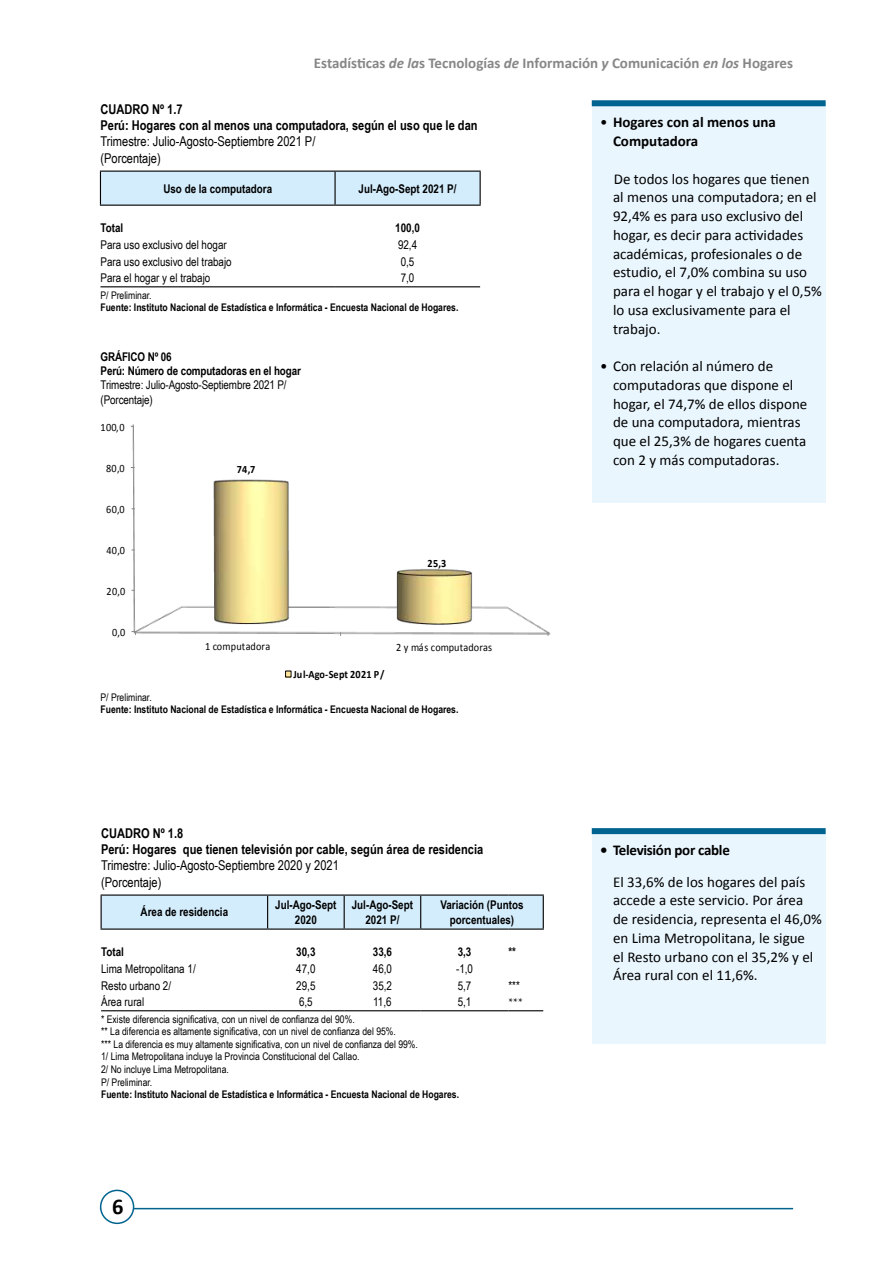
<style>
.page{position:relative;width:893px;height:1263px;background:#fff}
.page>*{position:absolute;margin:0;border:0;box-sizing:border-box;transform-origin:0 0}
.t1{font:700 22.5px "Calibri";color:#000}
.t2{font:15px/18.8px "Calibri";color:#000}
.t3{font:700 15px "Calibri";color:#878787}
.t4{font:700 15px/18.8px "Calibri";color:#000}
.t5{font:700 15px "Calibri";letter-spacing:-.02em;color:#000}
.t6{font:700 13.5px/16.2px "Arial Narrow";color:#000}
.t7{font:13.5px/16.2px "Arial Narrow";color:#000}
.t8{font:12px/14.4px "Arial Narrow";color:#000}
.t9{font:700 12px/14.4px "Arial Narrow";color:#000;text-align:center}
.t10{font:12px "Minion Pro";color:#000}
.t11{font:11.1px "Calibri";letter-spacing:.015em;color:#000;scale:.92 1}
.t12{font:700 11.1px "Calibri";letter-spacing:.03em;color:#000;scale:.92 1}
.t13{font:10.5px/12.6px "Arial Narrow";color:#000}
.t14{font:700 10.5px "Arial Narrow";color:#000}
.t15{font:9.45px "Arial Narrow";color:#000;scale:.92 1}
.s1{font-style:italic}
.s2{font-weight:400}
</style>
<div class="page">
<hr style="left:100px;top:1208px;width:693px;height:1px;background:#01638f">
<div style="left:101px;top:1190px;width:33px;height:33px;background:#fff;border-radius:50%"></div>
<div style="left:100px;top:1190px;width:34px;height:34px;border:2px solid #01638f;border-radius:50%"></div>
<div style="left:592px;top:103px;width:234px;height:400px;background:#eaf6fe"></div>
<div style="left:592px;top:100px;width:234px;height:6px;background:#01638f"></div>
<div style="left:592px;top:831px;width:234px;height:213px;background:#eaf6fe"></div>
<div style="left:592px;top:828px;width:234px;height:6px;background:#01638f"></div>
<img style="left:130px;top:424px;width:421px;height:212px">
<svg style="left:132px;top:631px;width:4px;height:4px"></svg>
<svg style="left:285px;top:671px;width:6px;height:6px"></svg>
<div style="left:102px;top:896px;width:441px;height:32px;background:#d4edfc"></div>
<hr style="left:101px;top:896px;width:1px;height:32px;background:#000">
<hr style="left:267px;top:896px;width:1px;height:32px;background:#000">
<hr style="left:344px;top:896px;width:1px;height:32px;background:#000">
<hr style="left:420px;top:896px;width:1px;height:32px;background:#000">
<hr style="left:101px;top:894px;width:167px;height:2px;background:#000">
<hr style="left:268px;top:894px;width:76px;height:2px;background:#000">
<hr style="left:344px;top:894px;width:77px;height:2px;background:#000">
<hr style="left:421px;top:894px;width:87px;height:2px;background:#000">
<hr style="left:508px;top:894px;width:36px;height:2px;background:#000">
<hr style="left:543px;top:896px;width:1px;height:32px;background:#000">
<hr style="left:101px;top:928px;width:167px;height:2px;background:#000">
<hr style="left:268px;top:928px;width:76px;height:2px;background:#000">
<hr style="left:344px;top:928px;width:77px;height:2px;background:#000">
<hr style="left:421px;top:928px;width:87px;height:2px;background:#000">
<hr style="left:508px;top:928px;width:36px;height:2px;background:#000">
<hr style="left:101px;top:1010px;width:167px;height:1px;background:#000">
<hr style="left:268px;top:1010px;width:76px;height:1px;background:#000">
<hr style="left:344px;top:1010px;width:77px;height:1px;background:#000">
<hr style="left:421px;top:1010px;width:87px;height:1px;background:#000">
<hr style="left:508px;top:1010px;width:35px;height:1px;background:#000">
<div style="left:101px;top:172px;width:379px;height:33px;background:#d4edfc"></div>
<hr style="left:100px;top:172px;width:1px;height:33px;background:#000">
<hr style="left:334px;top:172px;width:2px;height:33px;background:#000">
<hr style="left:480px;top:172px;width:1px;height:33px;background:#000">
<hr style="left:100px;top:171px;width:235px;height:1px;background:#000">
<hr style="left:335px;top:171px;width:146px;height:1px;background:#000">
<hr style="left:100px;top:205px;width:235px;height:1px;background:#000">
<hr style="left:335px;top:205px;width:146px;height:1px;background:#000">
<hr style="left:100px;top:286px;width:235px;height:1px;background:#000">
<hr style="left:335px;top:286px;width:145px;height:1px;background:#000">
<p class="t3" style="left:314px;top:53px;width:481px">Estadísticas <span class="s1">de la</span>s Tecnologías <span class="s1">de</span> Información <span class="s1">y</span> Comunicación <span class="s1">en los</span> Hogares</p>
<p class="t6" style="left:100px;top:100px;width:379px">CUADRO Nº 1.7<br>Perú: Hogares con al menos una computadora, según el uso que le dan</p>
<p class="t7" style="left:100px;top:133px;width:216px">Trimestre: Julio-Agosto-Septiembre 2021 P/ (Porcentaje)</p>
<p class="t9" style="left:163px;top:180px;width:110px">Uso de la computadora</p>
<p class="t9" style="left:359px;top:180px;width:99px">Jul-Ago-Sept 2021 P/</p>
<p class="t9" style="left:100px;top:220px;width:24px">Total</p>
<p class="t9" style="left:395px;top:220px;width:26px">100,0</p>
<p class="t8" style="left:100px;top:237px;width:128px">Para uso exclusivo del hogar</p>
<p class="t8" style="left:398px;top:237px;width:21px">92,4</p>
<p class="t8" style="left:100px;top:254px;width:133px">Para uso exclusivo del trabajo</p>
<p class="t8" style="left:401px;top:254px;width:15px">0,5</p>
<p class="t8" style="left:100px;top:270px;width:111px">Para el hogar y el trabajo</p>
<p class="t8" style="left:401px;top:270px;width:15px">7,0</p>
<p class="t13" style="left:100px;top:288px;width:53px">P/ Preliminar.</p>
<p class="t14" style="left:100px;top:300px;width:359px">Fuente: Instituto Nacional de Estadística e Informática - Encuesta Nacional de Hogares.</p>
<p class="t9" style="left:101px;top:349px;width:202px;text-align:left">GRÁFICO Nº 06<br>Perú: Número de computadoras en el hogar</p>
<p class="t8" style="left:101px;top:378px;width:188px">Trimestre: Julio-Agosto-Septiembre 2021 P/ (Porcentaje)</p>
<p class="t11" style="left:101px;top:420px;width:28px">100,0</p>
<p class="t11" style="left:106px;top:461px;width:22px">80,0</p>
<p class="t11" style="left:106px;top:502px;width:22px">60,0</p>
<p class="t11" style="left:106px;top:543px;width:22px">40,0</p>
<p class="t11" style="left:107px;top:584px;width:22px">20,0</p>
<p class="t11" style="left:112px;top:625px;width:16px">0,0</p>
<p class="t12" style="left:237px;top:462px;width:22px">74,7</p>
<p class="t12" style="left:428px;top:556px;width:22px">25,3</p>
<p class="t11" style="left:205px;top:639px;width:73px">1 computadora</p>
<p class="t11" style="left:396px;top:640px;width:106px">2 y más computadoras</p>
<p class="t12" style="left:294px;top:667px;width:100px">Jul-Ago-Sept 2021 P/</p>
<p class="t13" style="left:101px;top:690px;width:53px">P/ Preliminar.</p>
<p class="t14" style="left:101px;top:701px;width:359px">Fuente: Instituto Nacional de Estadística e Informática - Encuesta Nacional de Hogares.</p>
<p class="t15" style="left:82px;top:702px;width:49px">P/ Preliminar.</p>
<p class="t6" style="left:101px;top:824px;width:384px">CUADRO Nº 1.8<br>Perú: Hogares que tienen televisión por cable, según área de residencia</p>
<p class="t7" style="left:101px;top:857px;width:239px">Trimestre: Julio-Agosto-Septiembre 2020 y 2021 (Porcentaje)</p>
<p class="t9" style="left:141px;top:904px;width:89px">Área de residencia</p>
<p class="t9" style="left:275px;top:897px;width:63px">Jul-Ago-Sept<br>2020</p>
<p class="t9" style="left:352px;top:897px;width:63px">Jul-Ago-Sept<br>2021 P/</p>
<p class="t9" style="left:440px;top:897px;width:85px">Variación (Puntos porcentuales)</p>
<p class="t9" style="left:101px;top:943px;width:24px">Total</p>
<p class="t9" style="left:296px;top:943px;width:21px">30,3</p>
<p class="t9" style="left:373px;top:943px;width:21px">33,6</p>
<p class="t9" style="left:458px;top:943px;width:15px">3,3</p>
<p class="t9" style="left:508px;top:943px;width:9px">**</p>
<p class="t8" style="left:101px;top:961px;width:96px">Lima Metropolitana 1/</p>
<p class="t8" style="left:296px;top:961px;width:21px">47,0</p>
<p class="t8" style="left:373px;top:961px;width:21px">46,0</p>
<p class="t8" style="left:456px;top:961px;width:18px">-1,0</p>
<p class="t8" style="left:101px;top:978px;width:72px">Resto urbano 2/</p>
<p class="t8" style="left:296px;top:978px;width:21px">29,5</p>
<p class="t8" style="left:373px;top:978px;width:21px">35,2</p>
<p class="t8" style="left:458px;top:978px;width:15px">5,7</p>
<p class="t8" style="left:508px;top:978px;width:13px">***</p>
<p class="t8" style="left:101px;top:994px;width:45px">Área rural</p>
<p class="t8" style="left:299px;top:994px;width:15px">6,5</p>
<p class="t8" style="left:373px;top:994px;width:20px">11,6</p>
<p class="t8" style="left:458px;top:994px;width:15px">5,1</p>
<p class="t10" style="left:508px;top:994px;width:16px">***</p>
<p class="t13" style="left:101px;top:1012px;width:318px">* Existe diferencia significativa, con un nivel de confianza del 90%.<br>** La diferencia es altamente significativa, con un nivel de confianza del 95%.<br>*** La diferencia es muy altamente significativa, con un nivel de confianza del 99%.<br>1/ Lima Metropolitana incluye la Provincia Constitucional del Callao.<br>2/ No incluye Lima Metropolitana.<br>P/ Preliminar.</p>
<p class="t14" style="left:101px;top:1087px;width:359px">Fuente: Instituto Nacional de Estadística e Informática - Encuesta Nacional de Hogares.</p>
<h1 class="t1" style="left:112px;top:1192px;width:13px">6</h1>
<p class="t4" style="left:613px;top:113px;width:164px;text-indent:-13px"><span class="s2">•</span> Hogares con al menos una<br>Computadora</p>
<p class="t2" style="left:613px;top:169px;width:210px">De todos los hogares que tienen al menos una computadora; en el<br>92,4% es para uso exclusivo del hogar, es decir para actividades académicas, profesionales o de estudio, el 7,0% combina su uso para el hogar y el trabajo y el 0,5% lo usa exclusivamente para el trabajo.</p>
<p class="t2" style="left:613px;top:357px;width:196px;text-indent:-13px">• Con relación al número de computadoras que dispone el hogar, el 74,7% de ellos dispone de una computadora, mientras que el 25,3% de hogares cuenta con 2 y más computadoras.</p>
<p class="t5" style="left:600px;top:840px;width:131px">• Televisión por cable</p>
<p class="t2" style="left:613px;top:872px;width:210px">El 33,6% de los hogares del país accede a este servicio. Por área de residencia, representa el 46,0% en Lima Metropolitana, le sigue<br>el Resto urbano con el 35,2% y el<br>Área rural con el 11,6%.</p>
</div>
